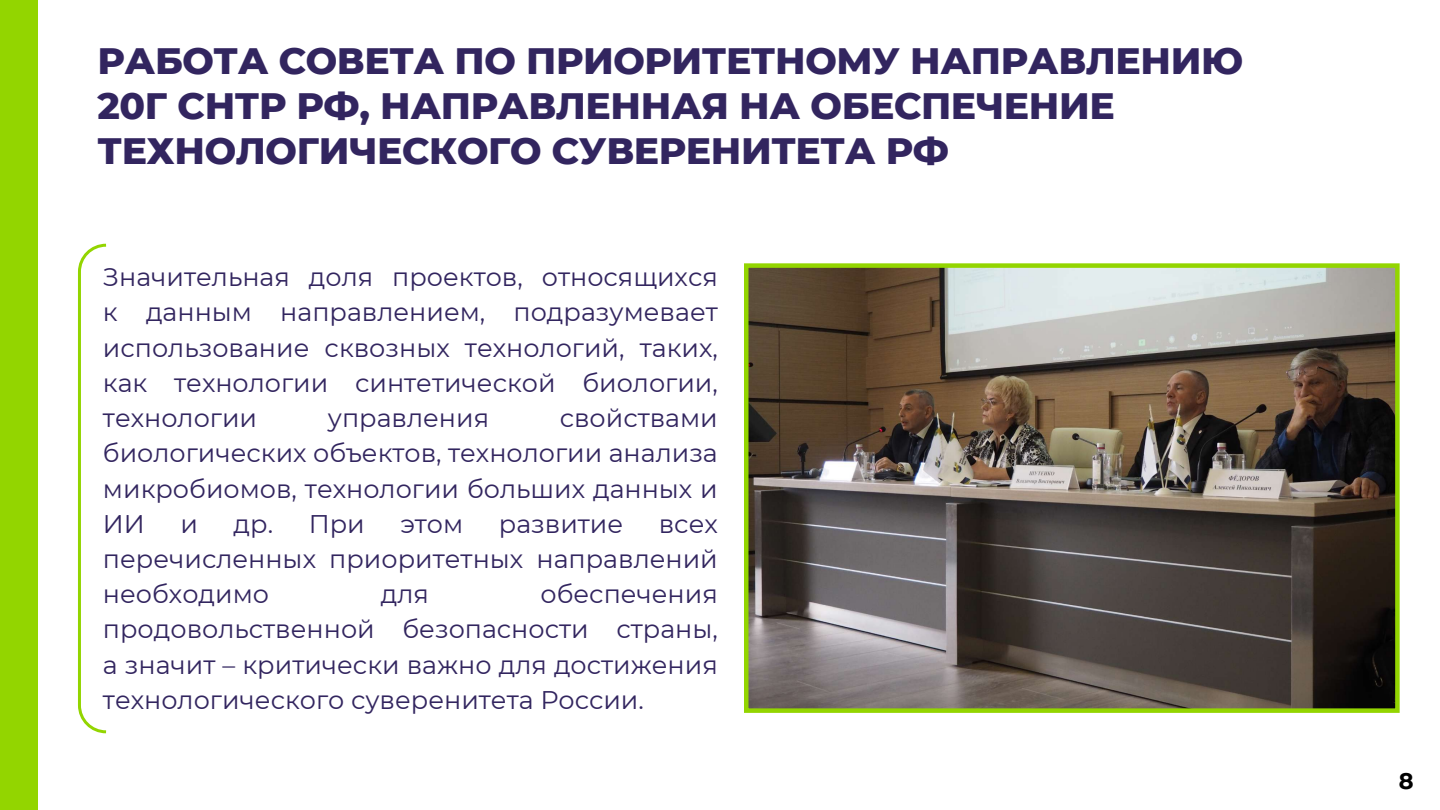
<style>
.page{position:relative;width:1440px;height:810px;background:#fff}
.page>*{position:absolute;margin:0;border:0;box-sizing:border-box;transform-origin:0 0}
.t1{font:800 37.5px/45px "Montserrat";letter-spacing:-.01em;color:#32255f}
.t2{font:25.5px/35.2px "Montserrat";color:#32255f;text-align:justify}
.t3{font:700 22.5px "Montserrat";color:#000}
</style>
<div class="page">
<div style="left:0;top:0;width:38px;height:810px;background:#93d500"></div>
<svg style="left:78px;top:243px;width:29px;height:491px"></svg>
<img style="left:749px;top:268px;width:646px;height:440px">
<div style="left:744px;top:263px;width:656px;height:450px;border:4px solid #93d500"></div>
<h1 class="t1" style="left:98px;top:36px;width:1147px">РАБОТА СОВЕТА ПО ПРИОРИТЕТНОМУ НАПРАВЛЕНИЮ<br>20Г СНТР РФ, НАПРАВЛЕННАЯ НА ОБЕСПЕЧЕНИЕ<br>ТЕХНОЛОГИЧЕСКОГО СУВЕРЕНИТЕТА РФ</h1>
<p class="t2" style="left:103px;top:258px;width:616px">Значительная доля проектов, относящихся к данным направлением, подразумевает использование сквозных технологий, таких, как технологии синтетической биологии, технологии</p>
<p class="t2" style="left:103px;top:399px;width:616px;text-indent:457px">свойствами биологических объектов, технологии анализа микробиомов, технологии больших данных и ИИ</p>
<p class="t2" style="left:328px;top:399px;width:163px">управления</p>
<p class="t2" style="left:181px;top:505px;width:19px">и</p>
<p class="t2" style="left:234px;top:505px;width:133px">др. При</p>
<p class="t2" style="left:400px;top:505px;width:64px">этом</p>
<p class="t2" style="left:499px;top:505px;width:126px">развитие</p>
<p class="t2" style="left:103px;top:505px;width:616px;text-indent:556px">всех перечисленных приоритетных направлений необходимо</p>
<p class="t2" style="left:103px;top:576px;width:616px;text-indent:438px">обеспечения продовольственной безопасности страны, а значит – критически важно для достижения технологического суверенитета России.</p>
<p class="t2" style="left:381px;top:576px;width:50px">для</p>
<p class="t3" style="left:1399px;top:765px;width:16px">8</p>
</div>
